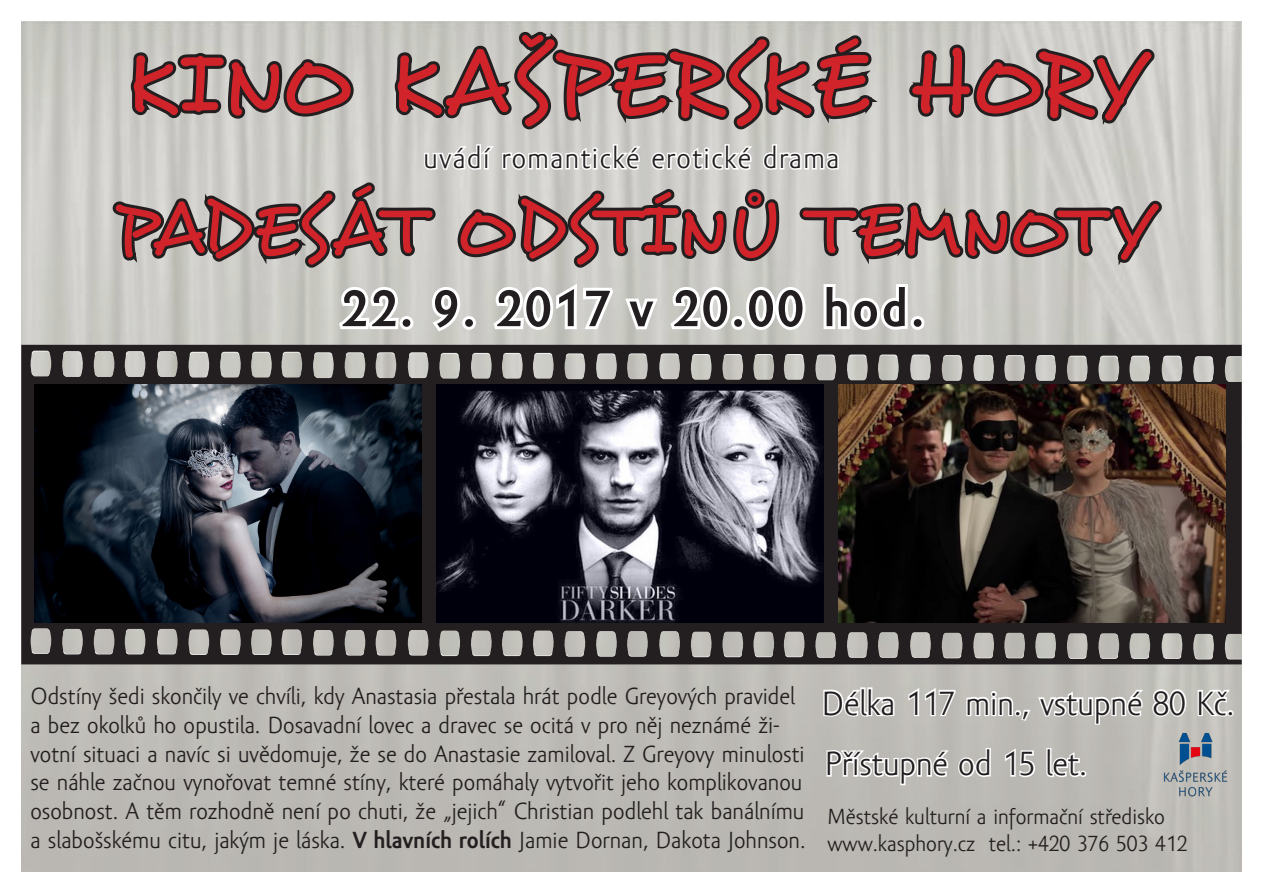
<style>
.page{position:relative;width:1263px;height:893px;background:#fff}
.page>*{position:absolute;margin:0;border:0;box-sizing:border-box;transform-origin:0 0}
.t1{font:90px "Desyrel";letter-spacing:.03em;color:#d1232a}
.t2{font:73.5px "Desyrel";letter-spacing:.015em;color:#d1232a}
.t3{font:700 52.5px "Amor Sans Pro";letter-spacing:.05em;color:#231f20}
.t4{font:34.5px "Amor Sans Pro";color:#231f20}
.t5{font:30px "Amor Sans Pro";letter-spacing:.05em;color:#231f20}
.t6{font:24px/28.8px "Amor Sans Pro";color:#231f20}
.t7{font:22.5px "Amor Sans Pro";color:#231f20}
.s1{font-weight:700}
</style>
<div class="page">
<svg style="left:127px;top:47px;width:230px;height:77px;background:#8d8b88"></svg>
<svg style="left:904px;top:21px;width:255px;height:117px;background:#a2a19e"></svg>
<svg style="left:391px;top:21px;width:495px;height:151px;background:#a8a6a3"></svg>
<svg style="left:822px;top:686px;width:74px;height:32px"></svg>
<svg style="left:906px;top:685px;width:51px;height:33px"></svg>
<svg style="left:965px;top:688px;width:223px;height:38px"></svg>
<svg style="left:1196px;top:687px;width:37px;height:32px"></svg>
<svg style="left:38px;top:178px;width:1129px;height:157px;background:#b3b2ae"></svg>
<div style="left:911px;top:316px;width:13px;height:14px;border:6px solid #fff;border-radius:50%"></div>
<img style="left:21px;top:345px;width:1221px;height:319px">
<img style="left:838px;top:384px;width:387px;height:238px">
<img style="left:35px;top:385px;width:387px;height:238px">
<svg style="left:825px;top:746px;width:167px;height:41px"></svg>
<svg style="left:1002px;top:746px;width:34px;height:33px"></svg>
<svg style="left:1045px;top:746px;width:41px;height:33px"></svg>
<img style="left:1159px;top:729px;width:72px;height:72px">
<img style="left:436px;top:385px;width:387px;height:238px">
<p class="t1" style="left:124px;top:27px;width:1016px">KINO KAŠPERSKÉ HORY</p>
<p class="t5" style="left:424px;top:141px;width:417px">uvádí romantické erotické drama</p>
<p class="t2" style="left:114px;top:183px;width:1035px">PADESÁT ODSTÍNŮ TEMNOTY</p>
<p class="t3" style="left:341px;top:278px;width:585px">22. 9. 2017 v 20.00 hod.</p>
<p class="t6" style="left:30px;top:682px;width:776px">Odstíny šedi skončily ve chvíli, kdy Anastasia přestala hrát podle Greyových pravidel a bez okolků ho opustila. Dosavadní lovec a dravec se ocitá v pro něj neznámé ži&shy;votní situaci a navíc si uvědomuje, že se do Anastasie zamiloval. Z Greyovy minulosti se náhle začnou vynořovat temné stíny, které pomáhaly vytvořit jeho komplikovanou osobnost. A těm rozhodně není po chuti, že „jejich“ Christian podlehl tak banálnímu a slabošskému citu, jakým je láska. <span class="s1">V hlavních rolích</span> Jamie Dornan, Dakota Johnson.</p>
<p class="t4" style="left:822px;top:683px;width:414px">Délka 117 min., vstupné 80 Kč.</p>
<p class="t4" style="left:825px;top:744px;width:264px">Přístupné od 15 let.</p>
<p class="t7" style="left:827px;top:803px;width:339px">Městské kulturní a informační středisko</p>
<p class="t7" style="left:827px;top:830px;width:361px">www.kasphory.cz tel.: +420 376 503 412</p>
</div>
